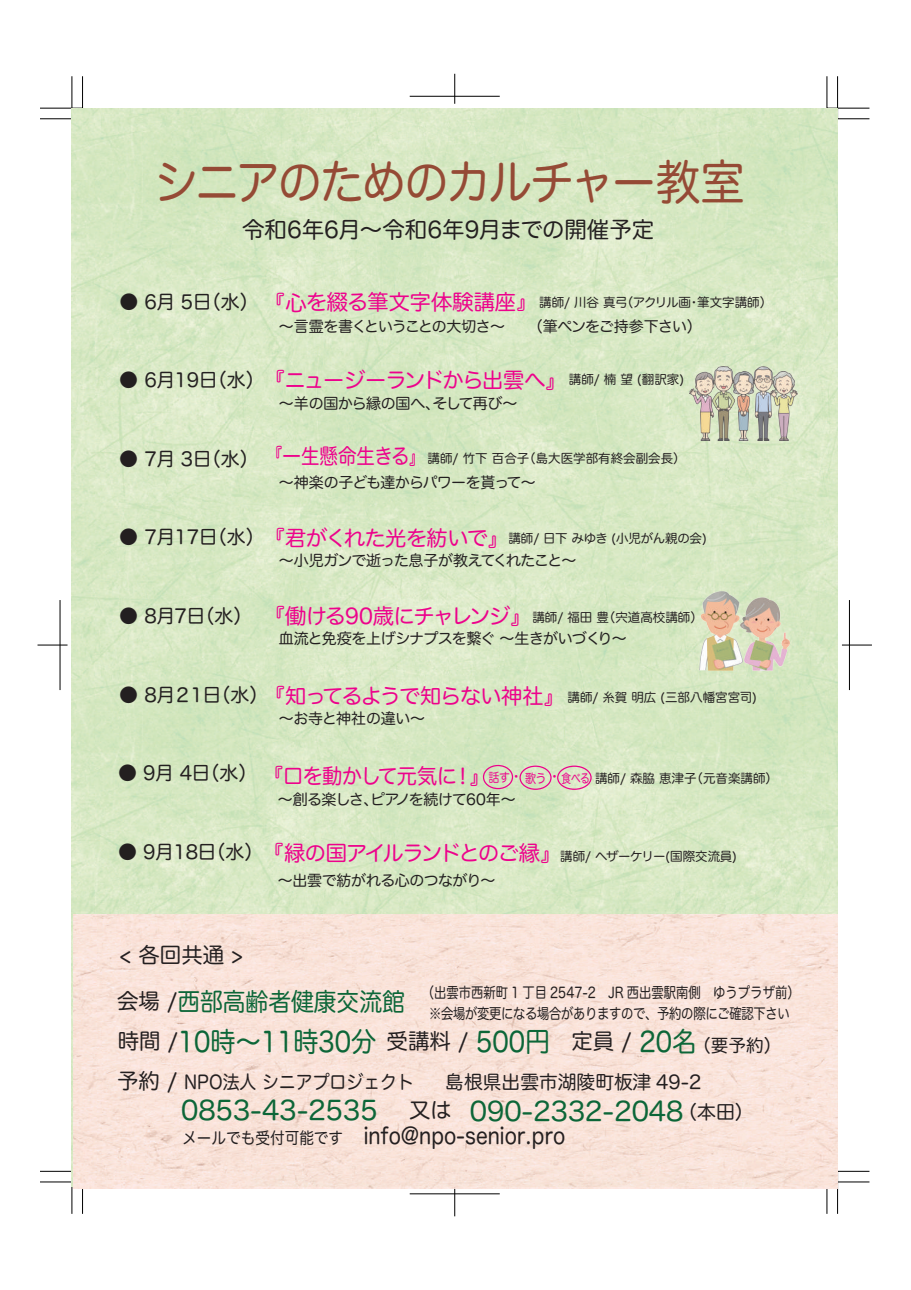
<style>
.page{position:relative;width:911px;height:1290px;background:#fff}
.page>*{position:absolute;margin:0;border:0;box-sizing:border-box;transform-origin:0 0}
.t1{font:47.75px "Hira Maru Pro W4";letter-spacing:-.06em;color:#954a35;scale:.93 1}
.t2{font:27.5px "Hira Maru Pro W4";color:#0c6638;scale:.91 1}
.t3{font:26.25px "Hira Maru Pro W4";color:#0c6638}
.t4{font:25px "Hira Maru Pro W4";color:#0c6638;scale:.91 1}
.t5{font:22.5px "Hira Maru Pro W4";color:#231f20;scale:.9 1}
.t6{font:22.5px "Hira Maru Pro W4";color:#231f20}
.t7{font:21.38px "Hira Maru Pro W4";color:#231f20}
.t8{font:21.25px "Hira Maru Pro W4";letter-spacing:-.065em;color:#ed028c}
.t9{font:21.25px "Hira Maru Pro W4";letter-spacing:-.04em;color:#ed028c}
.t10{font:21.25px "Hira Maru Pro W4";letter-spacing:-.08em;color:#ed028c}
.t11{font:21.25px "Hira Maru Pro W4";letter-spacing:-.005em;color:#ed028c}
.t12{font:21.25px "Hira Maru Pro W4";letter-spacing:-.04em;color:#ed028c;scale:.95 1}
.t13{font:21.25px "Hira Maru Pro W4";color:#ed028c;scale:.75 1}
.t14{font:18.75px "Hira Maru Pro W4";color:#231f20}
.t15{font:18.75px "Hira Maru Pro W4";color:#231f20;scale:.9 1}
.t16{font:17.5px "Hira Maru Pro W4";color:#231f20}
.t17{font:15px "Hira Maru Pro W4";letter-spacing:-.04em;color:#231f20}
.t18{font:15px "Hira Maru Pro W4";letter-spacing:-.02em;color:#231f20}
.t19{font:14.75px "Hira Maru Pro W4";color:#231f20;scale:.84 1}
.t20{font:14.75px "Hira Maru Pro W4";letter-spacing:-.03em;color:#231f20;scale:.84 1}
.t21{font:12.5px "Hira Maru Pro W4";color:#231f20}
.t22{font:12.5px "Hira Maru Pro W4";letter-spacing:-.025em;color:#231f20}
.s1{font-size:19px;color:#231f20}
.s2{color:#ed028c}
.s3{font-size:15px;color:#ed028c}
.s4{font-size:21.38px;color:#231f20}
.s5{font-size:27.5px;color:#0c6638}
.s6{font-size:21.25px;color:#231f20}
.s7{font-size:18.75px;color:#231f20}
.s8{font-size:16.25px}
</style>
<div class="page">
<svg style="left:40px;top:1171px;width:43px;height:43px"></svg>
<svg style="left:40px;top:76px;width:43px;height:43px"></svg>
<svg style="left:826px;top:76px;width:44px;height:43px"></svg>
<svg style="left:826px;top:1171px;width:44px;height:43px"></svg>
<hr style="left:38px;top:645px;width:30px;height:1px;background:#000">
<hr style="left:60px;top:600px;width:1px;height:90px;background:#000">
<hr style="left:842px;top:645px;width:30px;height:1px;background:#000">
<hr style="left:849px;top:600px;width:1px;height:90px;background:#000">
<hr style="left:410px;top:96px;width:90px;height:1px;background:#000">
<hr style="left:454px;top:74px;width:1px;height:30px;background:#000">
<hr style="left:410px;top:1193px;width:90px;height:1px;background:#000">
<hr style="left:454px;top:1186px;width:1px;height:30px;background:#000">
<img style="left:72px;top:108px;width:765px;height:1078px">
<img style="left:74px;top:915px;width:763px;height:273px">
<div style="left:483px;top:765px;width:30px;height:24px;border:1px solid #ed028c;border-radius:50%"></div>
<div style="left:519px;top:765px;width:32px;height:25px;border:1px solid #ed028c;border-radius:50%"></div>
<div style="left:557px;top:765px;width:34px;height:25px;border:1px solid #ed028c;border-radius:50%"></div>
<img style="left:689px;top:367px;width:108px;height:73px">
<img style="left:691px;top:588px;width:104px;height:85px">
<h1 class="t1" style="left:154px;top:141px;width:637px">シニアのためのカルチャー教室</h1>
<h3 class="t6" style="left:242px;top:210px;width:414px">令和6年6月～令和6年9月までの開催予定</h3>
<h3 class="t11" style="left:119px;top:284px;width:420px"><span class="s1">● 6月 5日（水）</span>『心を綴る筆文字体験講座』</h3>
<p class="t21" style="left:539px;top:292px;width:234px">講師/ 川谷 真弓（アクリル画・筆文字講師）</p>
<p class="t17" style="left:279px;top:314px;width:424px">～言霊を書くということの大切さ～　　（筆ペンをご持参下さい）</p>
<p class="t21" style="left:569px;top:369px;width:117px">講師/ 楠 望 (翻訳家)</p>
<p class="t17" style="left:279px;top:391px;width:240px">～羊の国から縁の国へ、そして再び～</p>
<h3 class="t8" style="left:119px;top:362px;width:448px"><span class="s1">● 6月19日（水）</span>『ニュージーランドから出雲へ』</h3>
<h3 class="t13" style="left:119px;top:438px;width:409px"><span class="s1">● 7月 3日（水）</span>『一生懸命生きる』</h3>
<p class="t21" style="left:427px;top:447px;width:259px">講師/ 竹下 百合子（島大医学部有終会副会長）</p>
<p class="t17" style="left:279px;top:469px;width:258px">～神楽の子ども達からパワーを貰って～</p>
<h3 class="t9" style="left:119px;top:519px;width:391px"><span class="s1">● 7月17日（水）</span>『君がくれた光を紡いで』</h3>
<p class="t22" style="left:508px;top:528px;width:200px">講師/ 日下 みゆき (小児がん親の会)</p>
<p class="t17" style="left:279px;top:547px;width:299px">～小児ガンで逝った息子が教えてくれたこと～</p>
<h3 class="t9" style="left:119px;top:598px;width:413px"><span class="s1">● 8月7日（水）</span> 『働ける90歳にチャレンジ』</h3>
<p class="t21" style="left:532px;top:606px;width:172px">講師/ 福田 豊（宍道高校講師）</p>
<p class="t17" style="left:279px;top:625px;width:349px">血流と免疫を上げシナプスを繋ぐ ～生きがいづくり～</p>
<h3 class="t8" style="left:119px;top:678px;width:447px"><span class="s1">● 8月２1日（水）</span>『知ってるようで知らない神社』</h3>
<p class="t18" style="left:279px;top:706px;width:148px">～お寺と神社の違い～</p>
<p class="t21" style="left:567px;top:686px;width:191px">講師/ 糸賀 明広 (三部八幡宮宮司)</p>
<h3 class="t12" style="left:118px;top:757px;width:392px"><sup>●</sup> <sup>9月</sup> <sup>4日（水）</sup>『口を動かして元気に！』</h3>
<p class="t21" style="left:488px;top:767px;width:291px"><span class="s2">話す</span><span class="s3">・</span><span class="s2">歌う</span><span class="s3">・</span><span class="s2">食べる</span>講師/ 森脇 恵津子（元音楽講師）</p>
<p class="t17" style="left:278px;top:786px;width:240px">～創る楽しさ、ピアノを続けて60年～</p>
<h3 class="t10" style="left:118px;top:835px;width:445px"><span class="s1">● 9月18日（水）</span>『緑の国アイルランドとのご縁』</h3>
<p class="t17" style="left:278px;top:867px;width:219px">～出雲で紡がれる心のつながり～</p>
<p class="t22" style="left:560px;top:845px;width:178px">講師/ ヘザーケリー(国際交流員)</p>
<h3 class="t7" style="left:120px;top:937px;width:125px">&lt; 各回共通 &gt;</h3>
<h3 class="t4" style="left:117px;top:979px;width:318px"><span class="s4">会場 /</span>西部高齢者健康交流館</h3>
<p class="t19" style="left:422px;top:980px;width:451px">（出雲市西新町 1 丁目 2547-2 JR 西出雲駅南側　ゆうプラザ前）</p>
<h2 class="t2" style="left:118px;top:1017px;width:286px"><span class="s4">時間 /</span>10時～11時30分</h2>
<h3 class="t7" style="left:117px;top:1062px;width:62px">予約 /</h3>
<p class="t20" style="left:429px;top:1000px;width:431px">※会場が変更になる場合がありますので、予約の際にご確認下さい</p>
<h3 class="t7" style="left:571px;top:1022px;width:127px">定員 / <span class="s5">20名</span></h3>
<h3 class="t7" style="left:386px;top:1022px;width:165px">受講料 / <span class="s5">500円</span></h3>
<p class="t14" style="left:445px;top:1066px;width:257px">島根県出雲市湖陵町板津 49-2</p>
<p class="t16" style="left:693px;top:1030px;width:90px">（要予約）</p>
<p class="t15" style="left:184px;top:1066px;width:257px">NPO法人 シニアプロジェクト</p>
<h3 class="t3" style="left:181px;top:1088px;width:574px">0853-43-2535 <span class="s6">又は</span> 090-2332-2048<span class="s7">（本田）</span></h3>
<h3 class="t5" style="left:182px;top:1116px;width:427px"><span class="s8">メールでも受付可能です</span> info@npo-senior.pro</h3>
</div>
